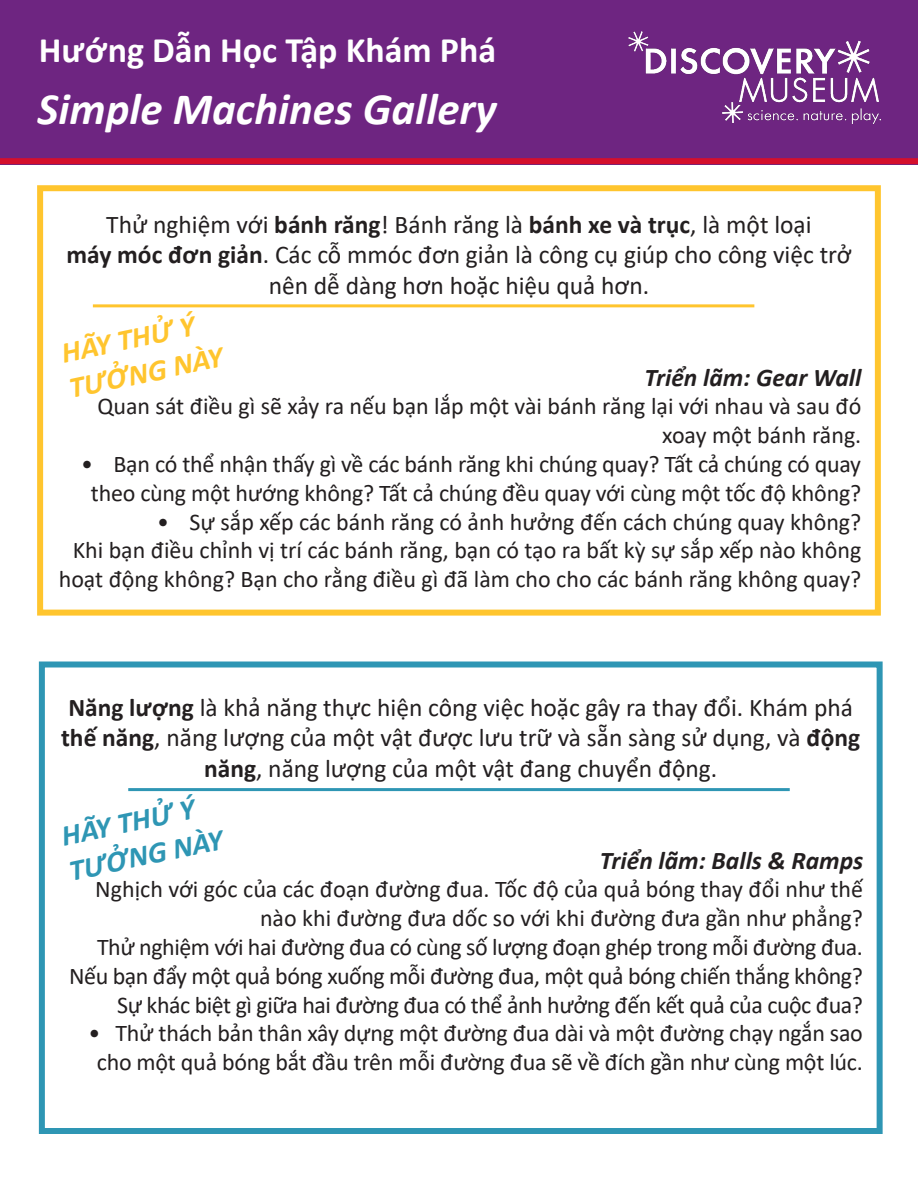
<style>
.page{position:relative;width:918px;height:1188px;background:#fff}
.page>*{position:absolute;margin:0;border:0;box-sizing:border-box;transform-origin:0 0}
.t1{font:italic 700 45px "Calibri";color:#fff}
.t2{font:700 36px "Calibri";color:#fff}
.t3{font:italic 700 30px/36px "Calibri";color:#ffc52e}
.t4{font:italic 700 30px/36px "Calibri";color:#2e96b4}
.t5{font:25.5px/30.6px "Calibri";color:#231f20;text-align:center}
.t6{font:italic 700 25.5px "Calibri";color:#231f20}
.t7{font:24px/28.8px "Calibri";letter-spacing:-.01em;color:#231f20;text-align:right}
.s1{font-weight:700}
</style>
<div class="page">
<div style="left:0;top:0;width:918px;height:164px;background:#6e2581"></div>
<img style="left:628px;top:31px;width:253px;height:93px">
<div style="left:0;top:158px;width:918px;height:6px;background:#d40f2c"></div>
<div style="left:37px;top:185px;width:844px;height:431px;border:6px solid #ffc52e"></div>
<hr style="left:93px;top:304px;width:661px;height:3px;background:#ffc52e">
<div style="left:39px;top:662px;width:844px;height:472px;border:6px solid #2e96b4"></div>
<hr style="left:128px;top:788px;width:662px;height:3px;background:#2e96b4">
<p class="t2" style="left:39px;top:25px;width:459px">Hướng Dẫn Học Tập Khám Phá</p>
<p class="t1" style="left:38px;top:77px;width:461px">Simple Machines Gallery</p>
<p class="t5" style="left:106px;top:208px;width:707px">Thử nghiệm với <span class="s1">bánh răng</span>! Bánh răng là <span class="s1">bánh xe và trục</span>, là một loại</p>
<p class="t5" style="left:67px;top:239px;width:786px"><span class="s1">máy móc đơn giản</span>. Các cỗ mmóc đơn giản là công cụ giúp cho công việc trở nên dễ dàng hơn hoặc hiệu quả hơn.</p>
<p class="t3" style="left:58px;top:335px;width:158px;rotate:-12deg">HÃY THỬ Ý<br>TƯỞNG NÀY</p>
<p class="t6" style="left:644px;top:359px;width:218px">Triển lãm: Gear Wall</p>
<p class="t7" style="left:97px;top:392px;width:765px">Quan sát điều gì sẽ xảy ra nếu bạn lắp một vài bánh răng lại với nhau và sau đó xoay một bánh răng.</p>
<p class="t7" style="left:81px;top:449px;width:781px;text-align:center">• Bạn có thể nhận thấy gì về các bánh răng khi chúng quay? Tất cả chúng có quay theo cùng một hướng không? Tất cả chúng đều quay với cùng một tốc độ không?</p>
<p class="t7" style="left:157px;top:507px;width:706px">• Sự sắp xếp các bánh răng có ảnh hưởng đến cách chúng quay không?</p>
<p class="t7" style="left:59px;top:536px;width:804px;text-align:center">Khi bạn điều chỉnh vị trí các bánh răng, bạn có tạo ra bất kỳ sự sắp xếp nào không hoạt động không? Bạn cho rằng điều gì đã làm cho cho các bánh răng không quay?</p>
<p class="t5" style="left:61px;top:691px;width:801px"><span class="s1">Năng lượng</span> là khả năng thực hiện công việc hoặc gây ra thay đổi. Khám phá <span class="s1">thế năng</span>, năng lượng của một vật được lưu trữ và sẵn sàng sử dụng, và <span class="s1">động năng</span>, năng lượng của một vật đang chuyển động.</p>
<p class="t4" style="left:58px;top:817px;width:158px;rotate:-12deg">HÃY THỬ Ý<br>TƯỞNG NÀY</p>
<p class="t6" style="left:600px;top:842px;width:265px">Triển lãm: Balls &amp; Ramps</p>
<p class="t7" style="left:95px;top:874px;width:769px">Nghịch với góc của các đoạn đường đua. Tốc độ của quả bóng thay đổi như thế nào khi đường đưa dốc so với khi đường đưa gần như phẳng?</p>
<p class="t7" style="left:69px;top:932px;width:795px">Thử nghiệm với hai đường đua có cùng số lượng đoạn ghép trong mỗi đường đua.<br>Nếu bạn đẩy một quả bóng xuống mỗi đường đua, một quả bóng chiến thắng không?<br>Sự khác biệt gì giữa hai đường đua có thể ảnh hưởng đến kết quả của cuộc đua?</p>
<p class="t7" style="left:88px;top:1018px;width:776px;text-align:center">• Thử thách bản thân xây dựng một đường đua dài và một đường chạy ngắn sao cho một quả bóng bắt đầu trên mỗi đường đua sẽ về đích gần như cùng một lúc.</p>
</div>
